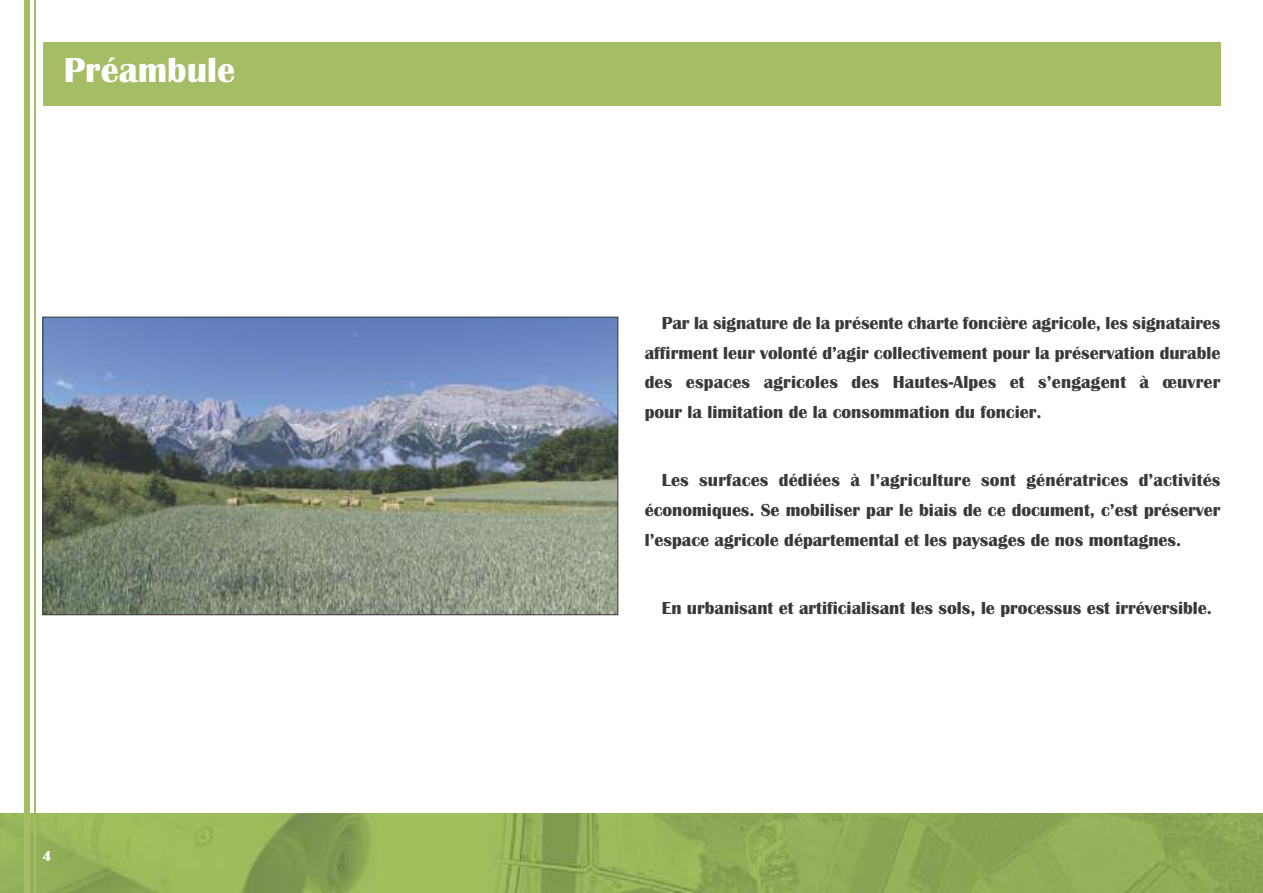
<style>
.page{position:relative;width:1263px;height:893px;background:#fff}
.page>*{position:absolute;margin:0;border:0;box-sizing:border-box;transform-origin:0 0}
.t1{font:700 36px "Britannic";color:#fff}
.t2{font:700 18px/29.8px "Britannic";color:#39383a;text-align:justify}
.t3{font:700 15px "Britannic";color:#fff}
</style>
<div class="page">
<div style="left:43px;top:42px;width:1177px;height:64px;background:#a5bd64"></div>
<img style="left:0;top:813px;width:1263px;height:80px">
<hr style="left:34px;top:0;width:2px;height:893px;background:#a5bd64">
<div style="left:24px;top:0;width:6px;height:893px;background:#a5bd64"></div>
<img style="left:45px;top:319px;width:571px;height:294px">
<div style="left:43px;top:317px;width:575px;height:298px;border:1px solid #39383a"></div>
<h1 class="t1" style="left:64px;top:48px;width:173px">Préambule</h1>
<p class="t3" style="left:43px;top:847px;width:11px">4</p>
<p class="t2" style="left:645px;top:308px;width:577px;text-indent:17px">Par la signature de la présente charte foncière agricole, les signataires affirment leur volonté d’agir collectivement pour la préservation durable des espaces agricoles des Hautes-Alpes et s’engagent à œuvrer pour la limitation de la consommation du foncier.</p>
<p class="t2" style="left:645px;top:465px;width:577px;text-indent:17px">Les surfaces dédiées à l’agriculture sont génératrices d’activités économiques. Se mobiliser par le biais de ce document, c’est préserver l’espace agricole départemental et les paysages de nos montagnes.</p>
<p class="t2" style="left:662px;top:593px;width:552px">en urbanisant et artificialisant les sols, le processus est irréversible.</p>
</div>
